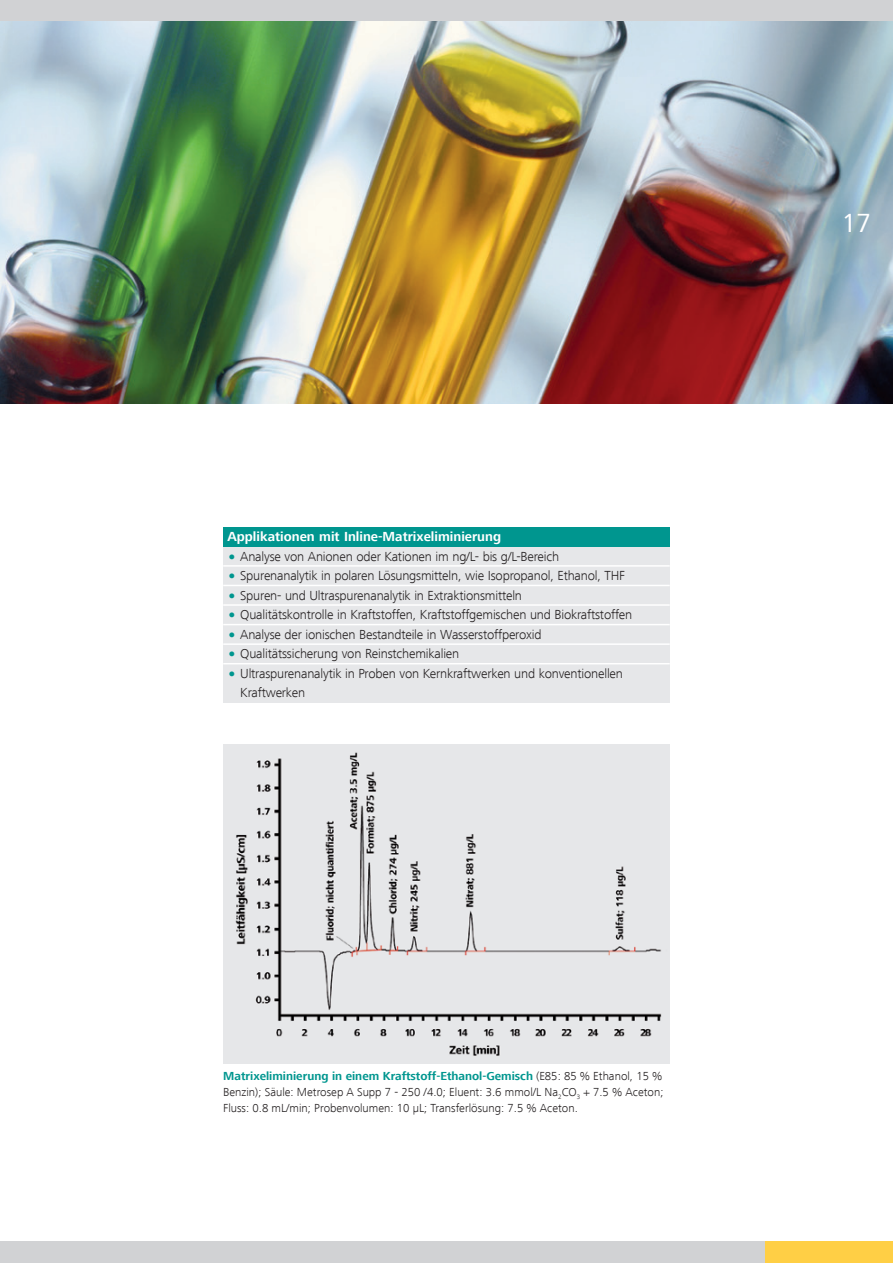
<style>
.page{position:relative;width:893px;height:1263px;background:#fff}
.page>*{position:absolute;margin:0;border:0;box-sizing:border-box;transform-origin:0 0}
.t1{font:27px "Frutiger Next LT";color:#fff}
.t2{font:300 13.5px/19.5px "Frutiger Next LT";letter-spacing:-.015em;color:#231f20}
.t3{font:700 13.5px "Frutiger Next LT";color:#fff}
.t4{font:300 12px/15.8px "Frutiger Next LT";color:#231f20;text-align:justify}
.s1{font-weight:900;color:#00968f}
.s2{font-weight:700;color:#00968f}
</style>
<div class="page">
<div style="left:0;top:1242px;width:893px;height:21px;background:#d1d2d4"></div>
<div style="left:0;top:0;width:893px;height:21px;background:#d1d2d4"></div>
<img style="left:0;top:21px;width:893px;height:383px">
<img style="left:223px;top:744px;width:447px;height:319px">
<div style="left:223px;top:527px;width:447px;height:176px;background:#e6e7e9"></div>
<div style="left:223px;top:527px;width:447px;height:20px;background:#00968f"></div>
<hr style="left:223px;top:585px;width:447px;height:1px;background:#fff">
<hr style="left:223px;top:565px;width:447px;height:2px;background:#fff">
<hr style="left:223px;top:604px;width:447px;height:2px;background:#fff">
<hr style="left:223px;top:663px;width:447px;height:1px;background:#fff">
<hr style="left:223px;top:624px;width:447px;height:1px;background:#fff">
<hr style="left:223px;top:643px;width:447px;height:2px;background:#fff">
<div style="left:765px;top:1242px;width:128px;height:21px;background:#ffcf45"></div>
<p class="t3" style="left:227px;top:529px;width:275px">Applikationen mit Inline-Matrixeliminierung</p>
<p class="t2" style="left:227px;top:547px;width:333px"><span class="s1">•</span> Analyse von Anionen oder Kationen im ng/L- bis g/L-Bereich</p>
<p class="t2" style="left:227px;top:566px;width:399px"><span class="s1">•</span> Spurenanalytik in polaren Lösungsmitteln, wie Isopropanol, Ethanol, THF</p>
<p class="t2" style="left:227px;top:586px;width:296px"><span class="s1">•</span> Spuren- und Ultraspurenanalytik in Extraktionsmitteln</p>
<p class="t2" style="left:227px;top:605px;width:406px"><span class="s1">•</span> Qualitätskontrolle in Kraftstoffen, Kraftstoffgemischen und Biokraftstoffen</p>
<p class="t2" style="left:227px;top:625px;width:316px"><span class="s1">•</span> Analyse der ionischen Bestandteile in Wasserstoffperoxid</p>
<p class="t2" style="left:227px;top:644px;width:233px"><span class="s1">•</span> Qualitätssicherung von Reinstchemikalien</p>
<p class="t2" style="left:240px;top:664px;width:384px;text-indent:-13px"><span class="s1">•</span> Ultraspurenanalytik in Proben von Kernkraftwerken und konventionellen<br>Kraftwerken</p>
<p class="t4" style="left:223px;top:1068px;width:442px"><span class="s2">Matrixeliminierung in einem Kraftstoff-Ethanol-Gemisch</span> (E85: 85 % Ethanol, 15 % Benzin); Säule: Metrosep A Supp 7 - 250 /4.0; Eluent: 3.6 mmol/L Na<sub>2</sub>CO<sub>3</sub> + 7.5 % Aceton; Fluss: 0.8 mL/min; Probenvolumen: 10 µL; Transferlösung: 7.5 % Aceton.</p>
<h1 class="t1" style="left:842px;top:208px;width:31px">17</h1>
</div>
